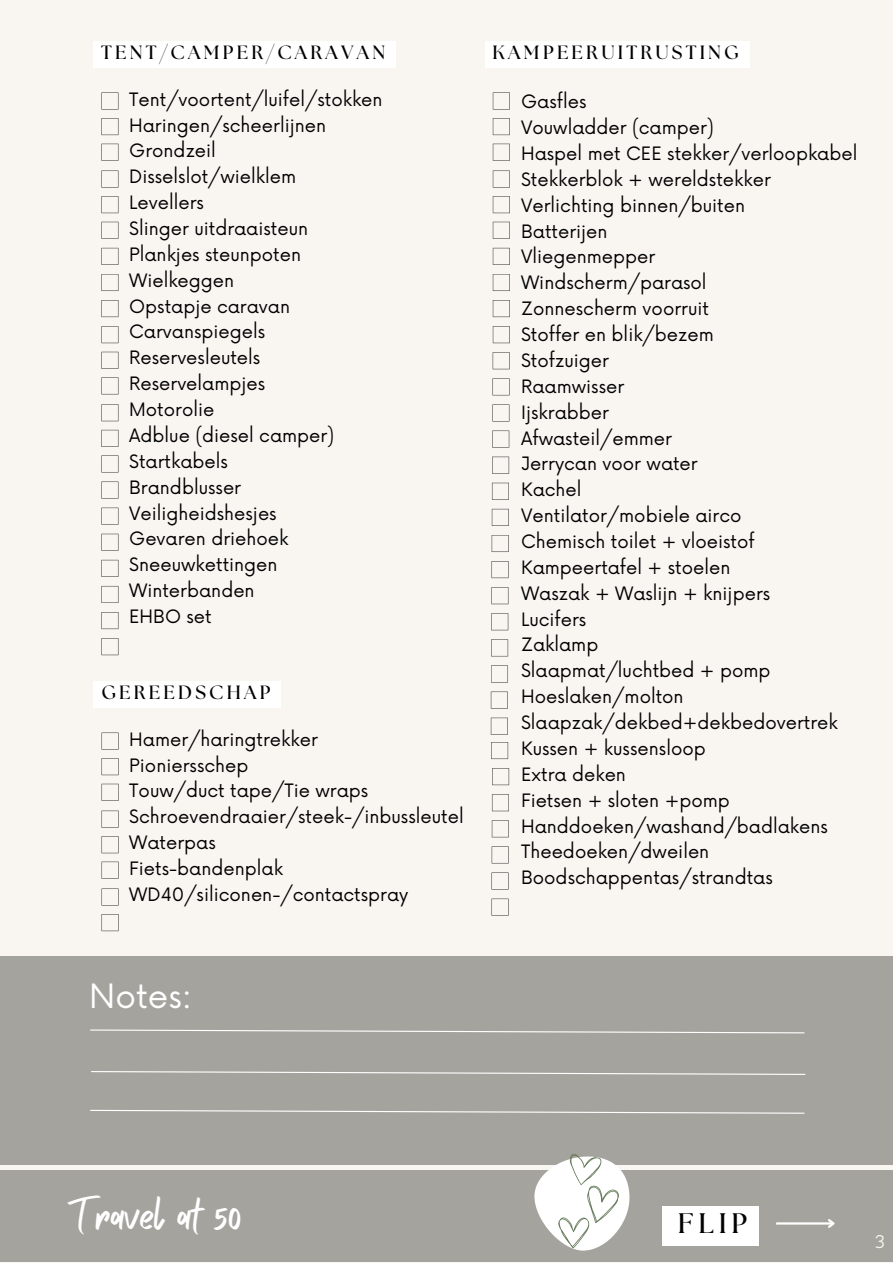
<style>
.page{position:relative;width:893px;height:1264px;background:#fff}
.page>*{position:absolute;margin:0;border:0;box-sizing:border-box;transform-origin:0 0}
.t1{font:43.2px "Vintage Moon";color:#fff}
.t2{font:32.7px "Now";color:#fff}
.t3{font:700 28.2px "The Seasons";color:#000}
.t4{font:700 19.2px "The Seasons";letter-spacing:.17em;color:#000}
.t5{font:18px/25.8px "Now";color:#000}
.t6{font:18px "Livvic";color:#f9f6f2}
</style>
<div class="page">
<div style="left:0;top:0;width:892px;height:1262px;background:#f9f6f2"></div>
<div style="left:0;top:956px;width:892px;height:208px;background:#a5a39d"></div>
<svg style="left:91px;top:1071px;width:715px;height:4px"></svg>
<svg style="left:90px;top:1029px;width:715px;height:4px"></svg>
<svg style="left:90px;top:1109px;width:715px;height:5px"></svg>
<div style="left:94px;top:41px;width:301px;height:27px;background:#fff"></div>
<svg style="left:101px;top:92px;width:17px;height:17px"></svg>
<svg style="left:101px;top:118px;width:17px;height:17px"></svg>
<svg style="left:101px;top:144px;width:17px;height:17px"></svg>
<svg style="left:101px;top:170px;width:17px;height:18px"></svg>
<svg style="left:101px;top:196px;width:17px;height:17px"></svg>
<svg style="left:101px;top:222px;width:17px;height:17px"></svg>
<svg style="left:101px;top:248px;width:17px;height:17px"></svg>
<svg style="left:101px;top:274px;width:17px;height:17px"></svg>
<svg style="left:101px;top:300px;width:17px;height:17px"></svg>
<div style="left:485px;top:41px;width:264px;height:27px;background:#fff"></div>
<svg style="left:492px;top:92px;width:18px;height:17px"></svg>
<svg style="left:492px;top:118px;width:18px;height:17px"></svg>
<svg style="left:492px;top:144px;width:18px;height:17px"></svg>
<svg style="left:492px;top:170px;width:18px;height:18px"></svg>
<svg style="left:492px;top:196px;width:18px;height:17px"></svg>
<svg style="left:492px;top:222px;width:18px;height:17px"></svg>
<svg style="left:492px;top:248px;width:18px;height:17px"></svg>
<svg style="left:492px;top:274px;width:18px;height:17px"></svg>
<svg style="left:492px;top:300px;width:18px;height:17px"></svg>
<svg style="left:492px;top:326px;width:18px;height:17px"></svg>
<svg style="left:492px;top:352px;width:17px;height:17px"></svg>
<svg style="left:492px;top:378px;width:17px;height:17px"></svg>
<svg style="left:492px;top:404px;width:17px;height:17px"></svg>
<svg style="left:492px;top:430px;width:17px;height:17px"></svg>
<svg style="left:492px;top:456px;width:17px;height:18px"></svg>
<svg style="left:492px;top:483px;width:17px;height:17px"></svg>
<svg style="left:491px;top:509px;width:18px;height:17px"></svg>
<svg style="left:491px;top:535px;width:17px;height:17px"></svg>
<svg style="left:491px;top:561px;width:17px;height:17px"></svg>
<svg style="left:491px;top:587px;width:17px;height:17px"></svg>
<svg style="left:491px;top:613px;width:17px;height:17px"></svg>
<svg style="left:491px;top:639px;width:17px;height:17px"></svg>
<svg style="left:491px;top:665px;width:17px;height:17px"></svg>
<svg style="left:490px;top:691px;width:18px;height:17px"></svg>
<svg style="left:490px;top:717px;width:18px;height:17px"></svg>
<svg style="left:491px;top:742px;width:17px;height:17px"></svg>
<svg style="left:101px;top:326px;width:17px;height:17px"></svg>
<svg style="left:101px;top:352px;width:17px;height:17px"></svg>
<svg style="left:101px;top:377px;width:17px;height:17px"></svg>
<svg style="left:101px;top:404px;width:17px;height:17px"></svg>
<svg style="left:101px;top:430px;width:17px;height:17px"></svg>
<svg style="left:101px;top:455px;width:17px;height:17px"></svg>
<svg style="left:101px;top:481px;width:17px;height:17px"></svg>
<svg style="left:101px;top:507px;width:17px;height:17px"></svg>
<svg style="left:101px;top:533px;width:17px;height:18px"></svg>
<svg style="left:492px;top:768px;width:17px;height:17px"></svg>
<svg style="left:492px;top:794px;width:17px;height:17px"></svg>
<svg style="left:491px;top:820px;width:18px;height:17px"></svg>
<svg style="left:491px;top:846px;width:17px;height:17px"></svg>
<svg style="left:491px;top:872px;width:17px;height:17px"></svg>
<svg style="left:491px;top:898px;width:17px;height:17px"></svg>
<svg style="left:101px;top:560px;width:17px;height:17px"></svg>
<svg style="left:101px;top:586px;width:17px;height:17px"></svg>
<svg style="left:101px;top:612px;width:17px;height:17px"></svg>
<svg style="left:101px;top:638px;width:17px;height:17px"></svg>
<div style="left:94px;top:681px;width:187px;height:26px;background:#fff"></div>
<svg style="left:101px;top:732px;width:18px;height:17px"></svg>
<svg style="left:101px;top:758px;width:18px;height:17px"></svg>
<svg style="left:101px;top:783px;width:18px;height:17px"></svg>
<svg style="left:101px;top:810px;width:18px;height:17px"></svg>
<svg style="left:101px;top:836px;width:18px;height:17px"></svg>
<svg style="left:101px;top:861px;width:18px;height:17px"></svg>
<svg style="left:101px;top:888px;width:18px;height:17px"></svg>
<svg style="left:101px;top:914px;width:18px;height:17px"></svg>
<div style="left:0;top:1170px;width:892px;height:91px;background:#a5a39d"></div>
<hr style="left:776px;top:1222px;width:57px;height:2px;background:#fff">
<svg style="left:825px;top:1219px;width:10px;height:9px"></svg>
<svg style="left:534px;top:1153px;width:95px;height:98px"></svg>
<div style="left:661px;top:1206px;width:97px;height:39px;background:#fff"></div>
<p class="t4" style="left:101px;top:44px;width:285px">TENT/CAMPER/CARAVAN</p>
<p class="t5" style="left:129px;top:87px;width:255px">Tent/voortent/luifel/stokken<br>Haringen/scheerlijnen<br>Grondzeil<br>Disselslot/wielklem<br>Levellers<br>Slinger uitdraaisteun<br>Plankjes steunpoten<br>Wielkeggen<br>Opstapje caravan<br>Carvanspiegels<br>Reservesleutels<br>Reservelampjes<br>Motorolie<br>Adblue (diesel camper)<br>Startkabels<br>Brandblusser<br>Veiligheidshesjes<br>Gevaren driehoek<br>Sneeuwkettingen<br>Winterbanden<br>EHBO set</p>
<p class="t4" style="left:101px;top:684px;width:170px">GEREEDSCHAP</p>
<p class="t5" style="left:129px;top:727px;width:336px">Hamer/haringtrekker<br>Pioniersschep<br>Touw/duct tape/Tie wraps<br>Schroevendraaier/steek-/inbussleutel<br>Waterpas<br>Fiets-bandenplak<br>WD40/siliconen-/contactspray</p>
<h2 class="t2" style="left:89px;top:977px;width:104px">Notes:</h2>
<p class="t4" style="left:492px;top:44px;width:247px">KAMPEERUITRUSTING</p>
<p class="t5" style="left:521px;top:90px;width:338px">Gasfles<br>Vouwladder (camper)<br>Haspel met CEE stekker/verloopkabel<br>Stekkerblok + wereldstekker<br>Verlichting binnen/buiten<br>Batterijen<br>Vliegenmepper<br>Windscherm/parasol<br>Zonnescherm voorruit<br>Stoffer en blik/bezem<br>Stofzuiger<br>Raamwisser<br>Ijskrabber<br>Afwasteil/emmer<br>Jerrycan voor water<br>Kachel<br>Ventilator/mobiele airco<br>Chemisch toilet + vloeistof<br>Kampeertafel + stoelen<br>Waszak + Waslijn + knijpers<br>Lucifers<br>Zaklamp<br>Slaapmat/luchtbed + pomp<br>Hoeslaken/molton<br>Slaapzak/dekbed+dekbedovertrek<br>Kussen + kussensloop<br>Extra deken<br>Fietsen + sloten +pomp<br>Handdoeken/washand/badlakens<br>Theedoeken/dweilen<br>Boodschappentas/strandtas</p>
<h1 class="t1" style="left:69px;top:1189px;width:174px">Travel at 50</h1>
<h3 class="t3" style="left:678px;top:1210px;width:71px">FLIP</h3>
<p class="t6" style="left:874px;top:1230px;width:12px">3</p>
</div>
